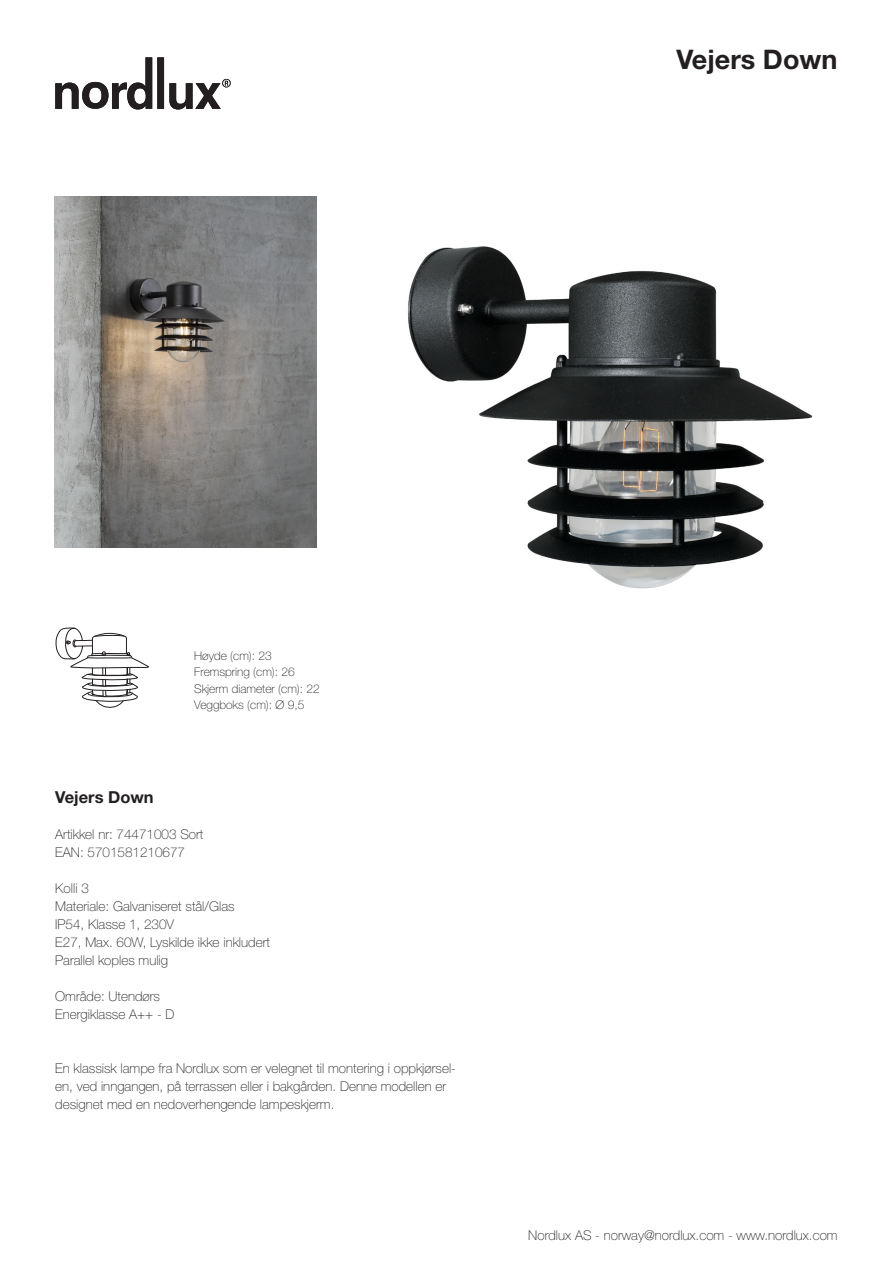
<style>
.page{position:relative;width:893px;height:1263px;background:#fff}
.page>*{position:absolute;margin:0;border:0;box-sizing:border-box;transform-origin:0 0}
.DSModelBodytext{font:700 27px "Helvetica Neue";color:#231f20}
.Model{font:700 16.5px "Helvetica Neue";color:#231f20}
.FLOWBodytext{font:100 13.5px/18px "Helvetica Neue";color:#231f20}
.BUNDBodytext{font:100 13.5px "Helvetica Neue";color:#231f20}
.DSSTREGBodytext{font:100 12px "Helvetica Neue";color:#231f20}
</style>
<div class="page">
<img style="left:54px;top:197px;width:263px;height:350px">
<svg style="left:55px;top:627px;width:94px;height:81px"></svg>
<img style="left:408px;top:246px;width:405px;height:343px">
<svg style="left:55px;top:57px;width:176px;height:52px"></svg>
<p class="DSModelBodytext" style="left:676px;top:43px;width:163px">Vejers Down</p>
<p class="DSSTREGBodytext" style="left:194px;top:649px;width:79px">Høyde (cm): 23</p>
<p class="DSSTREGBodytext" style="left:194px;top:665px;width:102px">Fremspring (cm): 26</p>
<p class="DSSTREGBodytext" style="left:194px;top:682px;width:127px">Skjerm diameter (cm): 22</p>
<p class="DSSTREGBodytext" style="left:194px;top:698px;width:112px">Veggboks (cm): Ø 9,5</p>
<p class="Model" style="left:55px;top:786px;width:100px">Vejers Down</p>
<p class="FLOWBodytext" style="left:55px;top:825px;width:150px">Artikkel nr: 74471003 Sort</p>
<p class="FLOWBodytext" style="left:55px;top:843px;width:131px">EAN: 5701581210677</p>
<p class="FLOWBodytext" style="left:55px;top:879px;width:35px">Kolli 3</p>
<p class="FLOWBodytext" style="left:55px;top:897px;width:181px">Materiale: Galvaniseret stål/Glas</p>
<p class="FLOWBodytext" style="left:55px;top:915px;width:120px">IP54, Klasse 1, 230V</p>
<p class="FLOWBodytext" style="left:55px;top:933px;width:216px">E27, Max. 60W, Lyskilde ikke inkludert</p>
<p class="FLOWBodytext" style="left:55px;top:951px;width:114px">Parallel koples mulig</p>
<p class="FLOWBodytext" style="left:55px;top:987px;width:106px">Område: Utendørs</p>
<p class="FLOWBodytext" style="left:55px;top:1005px;width:121px">Energiklasse A++ - D</p>
<p class="FLOWBodytext" style="left:55px;top:1059px;width:402px">En klassisk lampe fra Nordlux som er velegnet til montering i oppkjørsel&shy;en, ved inngangen, på terrassen eller i bakgården. Denne modellen er designet med en nedoverhengende lampeskjerm.</p>
<p class="BUNDBodytext" style="left:528px;top:1227px;width:311px">Nordlux AS - norway@nordlux.com - www.nordlux.com</p>
</div>
